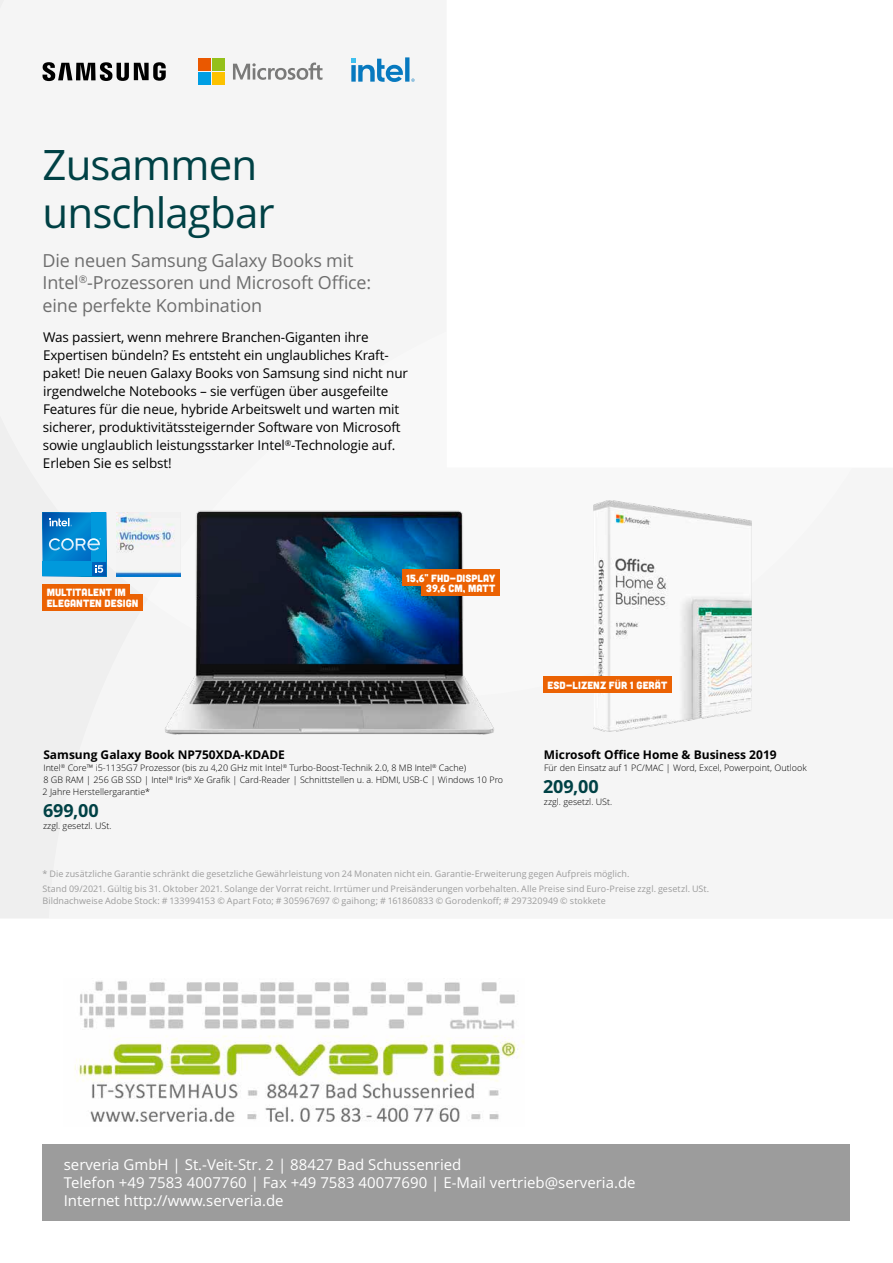
<style>
.page{position:relative;width:893px;height:1263px;background:#fff}
.page>*{position:absolute;margin:0;border:0;box-sizing:border-box;transform-origin:0 0}
.t1{font:42px/48px "Open Sans";letter-spacing:-.02em;color:#004145}
.t2{font:18px/22.5px "Open Sans";letter-spacing:-.01em;color:#6e6e6e}
.t3{font:700 18px "Open Sans";letter-spacing:.005em;color:#004145}
.t4{font:15px/18px "Open Sans";color:#fff}
.t5{font:13.5px/18px "Open Sans";letter-spacing:-.01em;color:#000}
.t6{font:700 12px "Open Sans";color:#000}
.t7{font:10.5px/10.5px "Cubano";letter-spacing:.005em;color:#fff}
.t8{font:9px/12px "Open Sans";letter-spacing:.005em;color:#9c9c9c}
.t9{font:300 9px/12px "Open Sans";color:#000}
</style>
<div class="page">
<div style="left:0;top:0;width:323px;height:697px;background:#f5f5f5"></div>
<svg style="left:48px;top:267px;width:704px;height:651px;fill:#f5f5f5"></svg>
<img style="left:593px;top:500px;width:158px;height:231px">
<img style="left:117px;top:512px;width:33px;height:64px">
<svg style="left:43px;top:512px;width:63px;height:64px;background:#148fd3"></svg>
<div style="left:43px;top:584px;width:87px;height:17px;background:#eb6203"></div>
<div style="left:43px;top:594px;width:100px;height:17px;background:#eb6203"></div>
<div style="left:543px;top:676px;width:129px;height:17px;background:#eb6203"></div>
<svg style="left:233px;top:63px;width:89px;height:17px"></svg>
<div style="left:199px;top:58px;width:12px;height:13px;background:#ea5800"></div>
<div style="left:212px;top:58px;width:13px;height:13px;background:#94c01a"></div>
<div style="left:199px;top:72px;width:12px;height:13px;background:#009ee3"></div>
<div style="left:212px;top:72px;width:13px;height:13px;background:#fcc200"></div>
<img style="left:150px;top:503px;width:359px;height:239px">
<div style="left:402px;top:569px;width:98px;height:17px;background:#eb6203"></div>
<div style="left:422px;top:579px;width:78px;height:17px;background:#eb6203"></div>
<svg style="left:351px;top:57px;width:64px;height:25px"></svg>
<svg style="left:43px;top:62px;width:123px;height:19px"></svg>
<div style="left:43px;top:1144px;width:807px;height:76px;background:#9c9c9c"></div>
<img style="left:74px;top:981px;width:450px;height:141px">
<h1 class="t1" style="left:43px;top:140px;width:234px">Zusammen unschlagbar</h1>
<h2 class="t2" style="left:43px;top:249px;width:330px">Die neuen Samsung Galaxy Books mit<br>Intel<sup>®</sup>-Prozessoren und Microsoft Office: eine perfekte Kombination</h2>
<p class="t5" style="left:43px;top:328px;width:367px">Was passiert, wenn mehrere Branchen-Giganten ihre Expertisen bündeln? Es entsteht ein unglaubliches Kraft&shy;paket! Die neuen Galaxy Books von Samsung sind nicht nur irgendwelche Notebooks – sie verfügen über ausgefeilte Features für die neue, hybride Arbeitswelt und warten mit sicherer, produktivitätssteigernder Software von Microsoft sowie unglaublich leistungsstarker Intel<sup>®</sup>-Technologie auf.<br>Erleben Sie es selbst!</p>
<p class="t7" style="left:47px;top:587px;width:93px">MULTITALENT IM<br>ELEGANTEN DESIGN</p>
<p class="t7" style="left:406px;top:572px;width:91px;text-align:right">15,6" FHD-DISPLAY<br>39,6 CM, MATT</p>
<h3 class="t6" style="left:43px;top:746px;width:243px">Samsung Galaxy Book NP750XDA-KDADE</h3>
<p class="t9" style="left:43px;top:762px;width:462px">Intel<sup>®</sup> Core™ i5-1135G7 Prozessor (bis zu 4,20 GHz mit Intel<sup>®</sup> Turbo-Boost-Technik 2.0, 8 MB Intel<sup>®</sup> Cache)<br>8 GB RAM | 256 GB SSD | Intel<sup>®</sup> Iris<sup>®</sup> Xe Grafik | Card-Reader | Schnittstellen u. a. HDMI, USB-C | Windows 10 Pro<br>2 Jahre Herstellergarantie*</p>
<h2 class="t3" style="left:43px;top:798px;width:57px">699,00</h2>
<p class="t9" style="left:43px;top:820px;width:70px">zzgl. gesetzl. USt.</p>
<p class="t7" style="left:547px;top:679px;width:121px">ESD-LIZENZ FÜR 1 GERÄT</p>
<h3 class="t6" style="left:544px;top:746px;width:234px">Microsoft Office Home &amp; Business 2019</h3>
<p class="t9" style="left:544px;top:762px;width:264px">Für den Einsatz auf 1 PC/MAC | Word, Excel, Powerpoint, Outlook</p>
<h2 class="t3" style="left:543px;top:774px;width:57px">209,00</h2>
<p class="t9" style="left:544px;top:796px;width:70px">zzgl. gesetzl. USt.</p>
<p class="t8" style="left:43px;top:868px;width:589px">* Die zusätzliche Garantie schränkt die gesetzliche Gewährleistung von 24 Monaten nicht ein. Garantie-Erweiterung gegen Aufpreis möglich.</p>
<p class="t8" style="left:43px;top:882px;width:668px">Stand 09/2021. Gültig bis 31. Oktober 2021. Solange der Vorrat reicht. Irrtümer und Preisänderungen vorbehalten. Alle Preise sind Euro-Preise zzgl. gesetzl. USt.<br>Bildnachweise Adobe Stock: # 133994153 © Apart Foto; # 305967697 © gaihong; # 161860833 © Gorodenkoff; # 297320949 © stokkete</p>
<h3 class="t4" style="left:64px;top:1155px;width:573px">serveria GmbH | St.-Veit-Str. 2 | 88427 Bad Schussenried<br>Telefon +49 7583 4007760 | Fax +49 7583 40077690 | E-Mail vertrieb@serveria.de<br>Internet http://www.serveria.de</h3>
</div>
